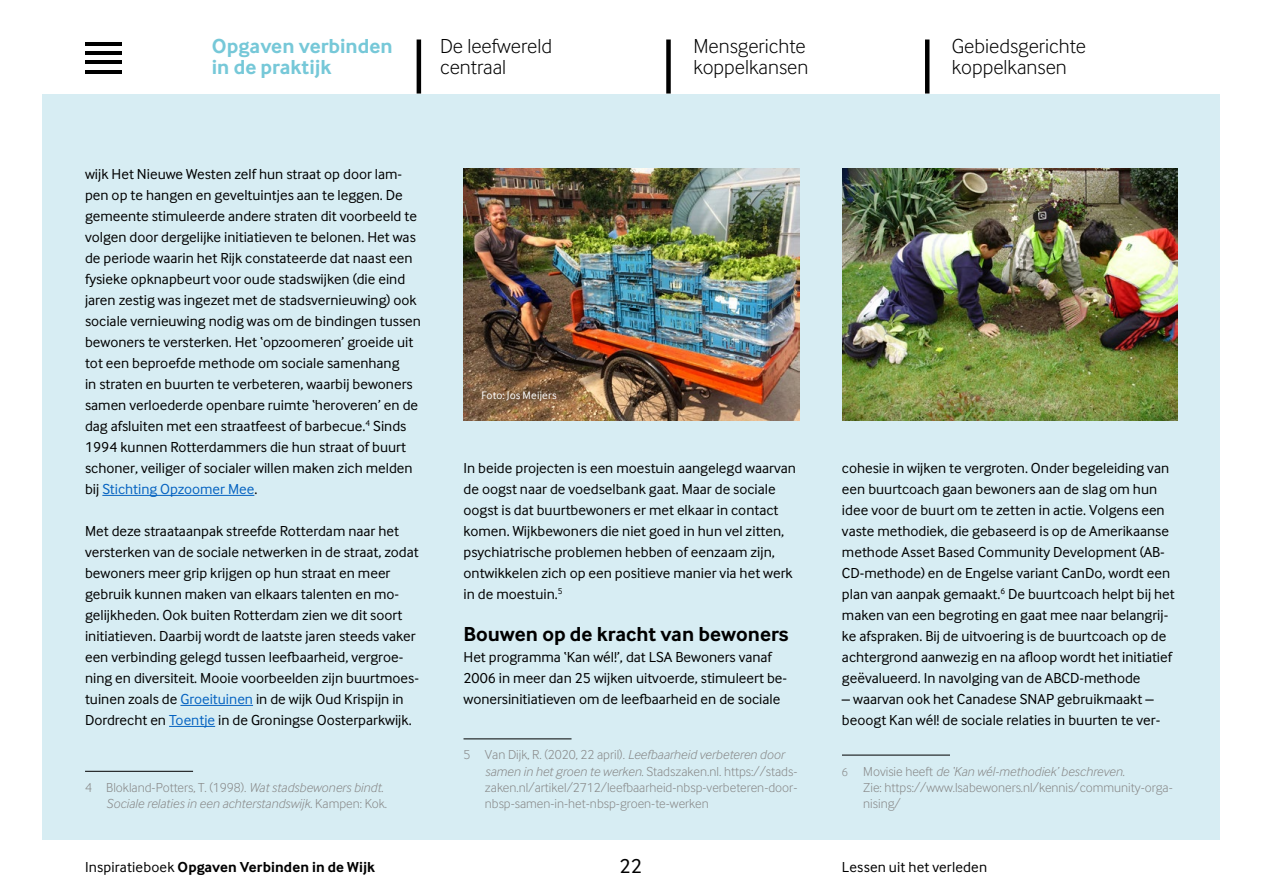
<style>
.page{position:relative;width:1263px;height:893px;background:#fff}
.page>*{position:absolute;margin:0;border:0;box-sizing:border-box;transform-origin:0 0}
.t1{font:300 21px/21px "Inter Face";color:#000}
.t2{font:700 21px/21px "Inter Face";color:#76c8d8}
.t3{font:700 21px "Inter Face";color:#000}
.t4{font:21px "Inter Face";color:#000}
.t5{font:15px/21px "Inter Face";color:#000}
.t6{font:700 15px "Inter Face";letter-spacing:.005em;color:#000}
.t7{font:300 13.5px/16.2px "Inter Face";color:#878787}
.t8{font:italic 300 13.5px/16.2px "Inter Face";color:#878787;text-align:right}
.t9{font:11.25px "Inter Face";letter-spacing:.015em;color:#fff}
.s1{color:#0563c1}
.s2{font-style:normal}
.s3{font-style:italic}
.s4{font-weight:400}
.s5{font-size:12px}
</style>
<div class="page">
<div style="left:43px;top:94px;width:1177px;height:746px;background:#d7edf3"></div>
<hr style="left:85px;top:42px;width:37px;height:4px;background:#000">
<hr style="left:85px;top:51px;width:37px;height:4px;background:#000">
<hr style="left:85px;top:61px;width:37px;height:3px;background:#000">
<hr style="left:85px;top:70px;width:37px;height:4px;background:#000">
<hr style="left:925px;top:40px;width:4px;height:54px;background:#000">
<div style="left:666px;top:40px;width:5px;height:54px;background:#000"></div>
<hr style="left:417px;top:40px;width:4px;height:54px;background:#000">
<hr style="left:842px;top:755px;width:108px;height:1px;background:#000">
<hr style="left:463px;top:738px;width:108px;height:1px;background:#000">
<hr style="left:102px;top:495px;width:152px;height:1px;background:#0563c1">
<hr style="left:180px;top:705px;width:73px;height:1px;background:#0563c1">
<hr style="left:169px;top:726px;width:46px;height:1px;background:#0563c1">
<hr style="left:85px;top:771px;width:108px;height:1px;background:#000">
<img style="left:463px;top:169px;width:336px;height:251px">
<img style="left:842px;top:169px;width:336px;height:251px">
<h1 class="t2" style="left:212px;top:35px;width:182px">Opgaven verbinden in de praktijk</h1>
<h1 class="t1" style="left:440px;top:35px;width:113px">De leefwereld centraal</h1>
<h1 class="t1" style="left:693px;top:35px;width:116px">Mensgerichte koppelkansen</h1>
<h1 class="t1" style="left:952px;top:35px;width:135px">Gebiedsgerichte koppelkansen</h1>
<p class="t5" style="left:85px;top:163px;width:337px">wijk Het Nieuwe Westen zelf hun straat op door lam&shy;pen op te hangen en geveltuintjes aan te leggen. De gemeente stimuleerde andere straten dit voorbeeld te volgen door dergelijke initiatieven te belonen. Het was de periode waarin het Rijk constateerde dat naast een fysieke opknapbeurt voor oude stadswijken (die eind jaren zestig was ingezet met de stadsvernieuwing) ook sociale vernieuwing nodig was om de bindingen tussen bewoners te versterken. Het ‘opzoomeren’ groeide uit tot een beproefde methode om sociale samenhang<br>in straten en buurten te verbeteren, waarbij bewoners samen verloederde openbare ruimte ‘heroveren’ en de dag afsluiten met een straatfeest of barbecue.<sup>4</sup> Sinds 1994 kunnen Rotterdammers die hun straat of buurt schoner, veiliger of socialer willen maken zich melden bij <span class="s1">Stichting Opzoomer Mee</span>.</p>
<p class="t5" style="left:85px;top:520px;width:335px">Met deze straataanpak streefde Rotterdam naar het versterken van de sociale netwerken in de straat, zodat bewoners meer grip krijgen op hun straat en meer gebruik kunnen maken van elkaars talenten en mo&shy;gelijkheden. Ook buiten Rotterdam zien we dit soort initiatieven. Daarbij wordt de laatste jaren steeds vaker een verbinding gelegd tussen leefbaarheid, vergroe&shy;ning en diversiteit. Mooie voorbeelden zijn buurtmoes&shy;tuinen zoals de <span class="s1">Groeituinen</span> in de wijk Oud Krispijn in Dordrecht en <span class="s1">Toentje</span> in de Groningse Oosterparkwijk.</p>
<p class="t8" style="left:85px;top:779px;width:304px"><span class="s2">4 Blokland-Potters, T. (1998).</span> Wat stadsbewoners bindt.<br>Sociale relaties in een achterstandswijk. <span class="s2">Kampen: Kok.</span></p>
<p class="t9" style="left:481px;top:389px;width:77px">Foto: Jos Meijers</p>
<p class="t5" style="left:463px;top:457px;width:334px">In beide projecten is een moestuin aangelegd waarvan de oogst naar de voedselbank gaat. Maar de sociale oogst is dat buurtbewoners er met elkaar in contact komen. Wijkbewoners die niet goed in hun vel zitten, psychiatrische problemen hebben of eenzaam zijn, ontwikkelen zich op een positieve manier via het werk in de moestuin.<sup>5</sup></p>
<h1 class="t3" style="left:463px;top:621px;width:327px">Bouwen op de kracht van bewoners</h1>
<p class="t5" style="left:463px;top:646px;width:325px">Het programma ‘Kan wél!’, dat LSA Bewoners vanaf<br>2006 in meer dan 25 wijken uitvoerde, stimuleert be&shy;wonersinitiatieven om de leefbaarheid en de sociale</p>
<p class="t7" style="left:485px;top:747px;width:314px;text-indent:-21px">5 Van Dijk, R. (2020, 22 april). <span class="s3">Leefbaarheid verbeteren door samen in het groen te werken</span>. Stadszaken.nl. https://stads&shy;zaken.nl/artikel/2712/leefbaarheid-nbsp-verbeteren-door&shy;nbsp-samen-in-het-nbsp-groen-te-werken</p>
<p class="t6" style="left:85px;top:858px;width:291px"><span class="s4">Inspiratieboek</span> Opgaven Verbinden in de Wijk</p>
<h1 class="t4" style="left:619px;top:854px;width:24px">22</h1>
<p class="t5" style="left:842px;top:457px;width:334px">cohesie in wijken te vergroten. Onder begeleiding van een buurtcoach gaan bewoners aan de slag om hun idee voor de buurt om te zetten in actie. Volgens een vaste methodiek, die gebaseerd is op de Amerikaanse methode Asset Based Community Development (AB-CD-methode) en de Engelse variant CanDo, wordt een plan van aanpak gemaakt.<sup>6</sup> De buurtcoach helpt bij het maken van een begroting en gaat mee naar belangrij&shy;ke afspraken. Bij de uitvoering is de buurtcoach op de achtergrond aanwezig en na afloop wordt het initiatief geëvalueerd. In navolging van de ABCD-methode</p>
<p class="t5" style="left:842px;top:688px;width:320px">– waarvan ook het Canadese SNAP gebruikmaakt – beoogt Kan wél! de sociale relaties in buurten te ver-</p>
<p class="t7" style="left:863px;top:763px;width:311px;text-indent:-21px"><span class="s5">6</span> Movisie heeft <span class="s3">de ‘Kan wél-methodiek’ beschreven.<br></span>Zie: https://www.lsabewoners.nl/kennis/community-orga&shy;nising/</p>
<p class="t5" style="left:842px;top:856px;width:147px">Lessen uit het verleden</p>
</div>
